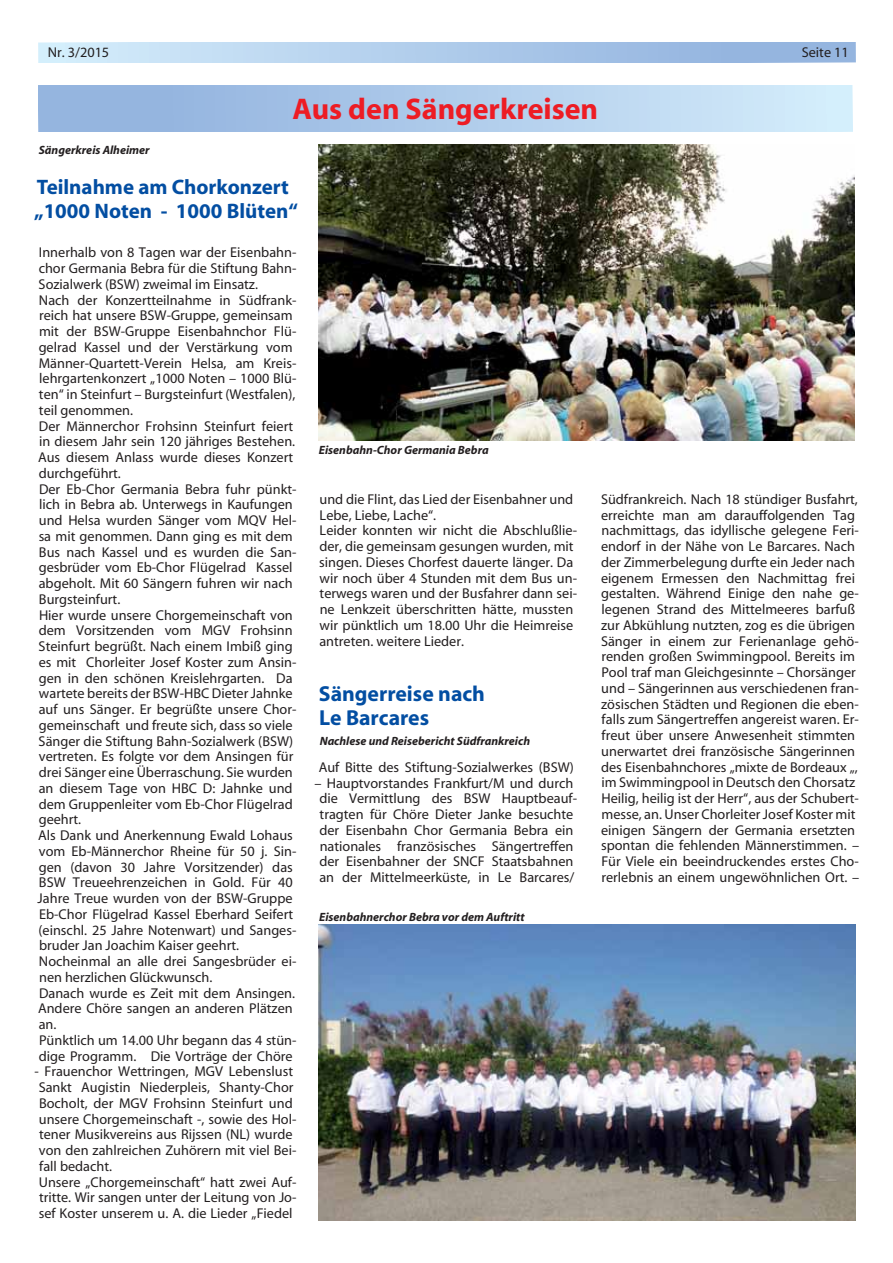
<style>
.page{position:relative;width:893px;height:1263px;background:#fff}
.page>*{position:absolute;margin:0;border:0;box-sizing:border-box;transform-origin:0 0}
.t1{font:700 30px "Myriad";color:#ed1c24}
.t2{font:700 21.75px/24px "Myriad";color:#034ea2}
.t3{font:700 21px/24px "Myriad";color:#034ea2}
.t4{font:14.25px/15.8px "Myriad";color:#231f20}
.t5{font:italic 700 12px "Myriad";color:#231f20}
</style>
<div class="page">
<svg style="left:38px;top:43px;width:818px;height:19px"></svg>
<svg style="left:38px;top:85px;width:814px;height:47px"></svg>
<img style="left:319px;top:145px;width:536px;height:295px">
<img style="left:319px;top:925px;width:537px;height:295px">
<p class="t4" style="left:48px;top:46px;width:63px">Nr. 3/2015</p>
<p class="t4" style="left:802px;top:46px;width:48px">Seite 11</p>
<h1 class="t1" style="left:292px;top:98px;width:307px">Aus den Sängerkreisen</h1>
<p class="t5" style="left:39px;top:145px;width:112px">Sängerkreis Alheimer</p>
<h3 class="t3" style="left:34px;top:176px;width:265px">Teilnahme am Chorkonzert „1000 Noten - 1000 Blüten“</h3>
<p class="t4" style="left:38px;top:246px;width:260px">Innerhalb von 8 Tagen war der Eisenbahn&shy;chor Germania Bebra für die Stiftung Bahn-Sozialwerk (BSW) zweimal im Einsatz.<br>Nach der Konzertteilnahme in Südfrank&shy;reich hat unsere BSW-Gruppe, gemeinsam mit der BSW-Gruppe Eisenbahnchor Flü&shy;gelrad Kassel und der Verstärkung vom Männer-Quartett-Verein Helsa, am Kreis&shy;lehrgartenkonzert „1000 Noten – 1000 Blü&shy;ten“ in Steinfurt – Burgsteinfurt (Westfalen), teil genommen.<br>Der Männerchor Frohsinn Steinfurt feiert in diesem Jahr sein 120 jähriges Bestehen.<br>Aus diesem Anlass wurde dieses Konzert durchgeführt.<br>Der Eb-Chor Germania Bebra fuhr pünkt&shy;lich in Bebra ab. Unterwegs in Kaufungen und Helsa wurden Sänger vom MQV Hel&shy;sa mit genommen. Dann ging es mit dem Bus nach Kassel und es wurden die San&shy;gesbrüder vom Eb-Chor Flügelrad Kassel abgeholt. Mit 60 Sängern fuhren wir nach Burgsteinfurt.<br>Hier wurde unsere Chorgemeinschaft von dem Vorsitzenden vom MGV Frohsinn Steinfurt begrüßt. Nach einem Imbiß ging es mit Chorleiter Josef Koster zum Ansin&shy;gen in den schönen Kreislehrgarten. Da wartete bereits der BSW-HBC Dieter Jahnke auf uns Sänger. Er begrüßte unsere Chor&shy;gemeinschaft und freute sich, dass so viele Sänger die Stiftung Bahn-Sozialwerk (BSW) vertreten. Es folgte vor dem Ansingen für drei Sänger eine Überraschung. Sie wurden an diesem Tage von HBC D: Jahnke und dem Gruppenleiter vom Eb-Chor Flügelrad geehrt.<br>Als Dank und Anerkennung Ewald Lohaus vom Eb-Männerchor Rheine für 50 j. Sin&shy;gen (davon 30 Jahre Vorsitzender) das BSW Treueehrenzeichen in Gold. Für 40<br>Jahre Treue wurden von der BSW-Gruppe Eb-Chor Flügelrad Kassel Eberhard Seifert (einschl. 25 Jahre Notenwart) und Sanges&shy;bruder Jan Joachim Kaiser geehrt.<br>Nocheinmal an alle drei Sangesbrüder ei&shy;nen herzlichen Glückwunsch.<br>Danach wurde es Zeit mit dem Ansingen.<br>Andere Chöre sangen an anderen Plätzen an.<br>Pünktlich um 14.00 Uhr begann das 4 stün&shy;dige Programm. Die Vorträge der Chöre</p>
<p class="t4" style="left:39px;top:1065px;width:259px;text-indent:-4px">- Frauenchor Wettringen, MGV Lebenslust Sankt Augistin Niederpleis, Shanty-Chor Bocholt, der MGV Frohsinn Steinfurt und unsere Chorgemeinschaft -, sowie des Hol&shy;tener Musikvereins aus Rijssen (NL) wurde von den zahlreichen Zuhörern mit viel Bei&shy;fall bedacht.<br>Unsere „Chorgemeinschaft“ hatt zwei Auf&shy;tritte. Wir sangen unter der Leitung von Jo&shy;sef Koster unserem u. A. die Lieder „Fiedel</p>
<p class="t5" style="left:319px;top:446px;width:171px">Eisenbahn-Chor Germania Bebra</p>
<p class="t4" style="left:319px;top:492px;width:259px">und die Flint, das Lied der Eisenbahner und Lebe, Liebe, Lache“.<br>Leider konnten wir nicht die Abschlußlie&shy;der, die gemeinsam gesungen wurden, mit singen. Dieses Chorfest dauerte länger. Da wir noch über 4 Stunden mit dem Bus un&shy;terwegs waren und der Busfahrer dann sei&shy;ne Lenkzeit überschritten hätte, mussten wir pünktlich um 18.00 Uhr die Heimreise antreten. weitere Lieder.</p>
<h2 class="t2" style="left:319px;top:684px;width:168px">Sängerreise nach<br>Le Barcares</h2>
<p class="t5" style="left:320px;top:736px;width:212px">Nachlese und Reisebericht Südfrankreich</p>
<p class="t4" style="left:319px;top:760px;width:257px">Auf Bitte des Stiftung-Sozialwerkes (BSW)</p>
<p class="t4" style="left:315px;top:776px;width:264px;text-align:center">– Hauptvorstandes Frankfurt/M und durch die Vermittlung des BSW Hauptbeauf&shy;tragten für Chöre Dieter Janke besuchte der Eisenbahn Chor Germania Bebra ein nationales französisches Sängertreffen der Eisenbahner der SNCF Staatsbahnen an der Mittelmeerküste, in Le Barcares/</p>
<p class="t5" style="left:319px;top:912px;width:207px">Eisenbahnerchor Bebra vor dem Auftritt</p>
<p class="t4" style="left:601px;top:492px;width:260px">Südfrankreich. Nach 18 stündiger Busfahrt, erreichte man am darauffolgenden Tag nachmittags, das idyllische gelegene Feri&shy;endorf in der Nähe von Le Barcares. Nach der Zimmerbelegung durfte ein Jeder nach eigenem Ermessen den Nachmittag frei gestalten. Während Einige den nahe ge&shy;legenen Strand des Mittelmeeres barfuß zur Abkühlung nutzten, zog es die übrigen Sänger in einem zur Ferienanlage gehö&shy;renden großen Swimmingpool. Bereits im Pool traf man Gleichgesinnte – Chorsänger und – Sängerinnen aus verschiedenen fran&shy;zösischen Städten und Regionen die eben&shy;falls zum Sängertreffen angereist waren. Er&shy;freut über unsere Anwesenheit stimmten unerwartet drei französische Sängerinnen des Eisenbahnchores „mixte de Bordeaux „, im Swimmingpool in Deutsch den Chorsatz Heilig, heilig ist der Herr“, aus der Schubert&shy;messe, an. Unser Chorleiter Josef Koster mit einigen Sängern der Germania ersetzten spontan die fehlenden Männerstimmen. – Für Viele ein beeindruckendes erstes Cho&shy;rerlebnis an einem ungewöhnlichen Ort. –</p>
</div>
